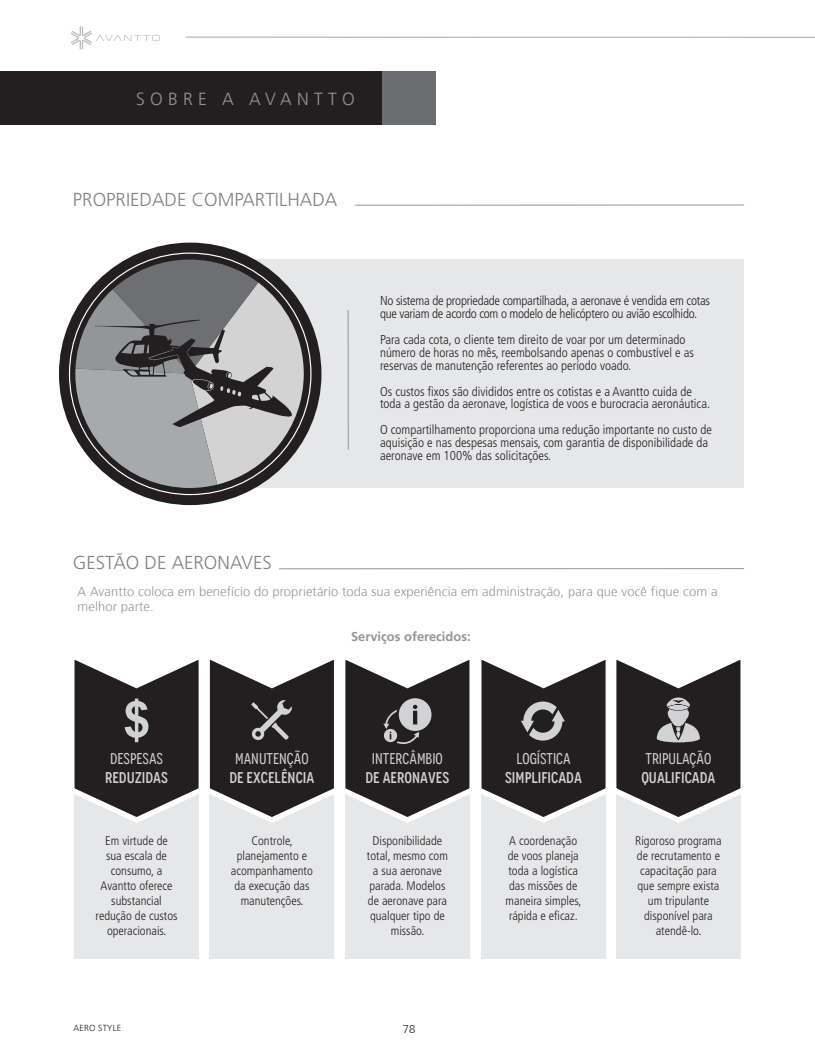
<style>
.page{position:relative;width:815px;height:1063px;background:#fff}
.page>*{position:absolute;margin:0;border:0;box-sizing:border-box;transform-origin:0 0}
.t1{font:300 18.75px "Frutiger LT Std";color:#808285}
.t2{font:17.5px "Frutiger 45 Light Embed";letter-spacing:.3em;color:#939598}
.t3{font:500 condensed 15.62px "Novecento";color:#d1d2d4}
.t4{font:condensed 15.62px "Novecento";color:#d1d2d4}
.t5{font:300 condensed 12.88px/12.9px "Frutiger LT Std";color:#231f20}
.t6{font:300 condensed 12.88px/12.9px "Frutiger LT Std";letter-spacing:-.02em;color:#231f20}
.t7{font:12.88px/15px "Frutiger 45 Light Embed";letter-spacing:.01em;color:#939598}
.t8{font:700 12.88px "Frutiger LT Std";color:#939598}
.t9{font:300 condensed 12.5px/15px "Frutiger LT Std";color:#231f20;text-align:center}
.t10{font:11.25px "Frutiger 45 Light Embed";color:#231f20}
.t11{font:8.75px "Frutiger 45 Light Embed";letter-spacing:.02em;color:#231f20}
</style>
<div class="page">
<svg style="left:71px;top:26px;width:89px;height:24px"></svg>
<hr style="left:186px;top:37px;width:629px;height:1px;background:#a8a9ad">
<div style="left:75px;top:759px;width:124px;height:199px;background:#e6e7e9"></div>
<div style="left:210px;top:759px;width:124px;height:199px;background:#e6e7e9"></div>
<div style="left:345px;top:759px;width:124px;height:199px;background:#e6e7e9"></div>
<div style="left:481px;top:759px;width:124px;height:199px;background:#e6e7e9"></div>
<div style="left:616px;top:759px;width:124px;height:199px;background:#e6e7e9"></div>
<div style="left:0;top:71px;width:383px;height:53px;background:#231f20"></div>
<div style="left:383px;top:71px;width:53px;height:53px;background:#6c6d70"></div>
<div style="left:217px;top:260px;width:527px;height:228px;background:#e6e7e9"></div>
<hr style="left:348px;top:310px;width:1px;height:139px;background:#939598">
<hr style="left:355px;top:205px;width:389px;height:1px;background:#939598">
<hr style="left:279px;top:568px;width:465px;height:1px;background:#939598">
<div style="left:59px;top:243px;width:262px;height:262px;background:#231f20;border-radius:50%"></div>
<svg style="left:75px;top:260px;width:229px;height:228px"></svg>
<svg style="left:74px;top:659px;width:667px;height:168px"></svg>
<h2 class="t2" style="left:136px;top:89px;width:220px">SOBRE A AVANTTO</h2>
<h1 class="t1" style="left:73px;top:189px;width:266px">PROPRIEDADE COMPARTILHADA</h1>
<h1 class="t1" style="left:73px;top:552px;width:200px">GESTÃO DE AERONAVES</h1>
<p class="t6" style="left:380px;top:294px;width:332px">No sistema de propriedade compartilhada, a aeronave é vendida em cotas que variam de acordo com o modelo de helicóptero ou avião escolhido.</p>
<p class="t5" style="left:380px;top:333px;width:315px">Para cada cota, o cliente tem direito de voar por um determinado número de horas no mês, reembolsando apenas o combustível e as reservas de manutenção referentes ao período voado.</p>
<p class="t5" style="left:380px;top:385px;width:332px">Os custos fixos são divididos entre os cotistas e a Avantto cuida de toda a gestão da aeronave, logística de voos e burocracia aeronáutica.</p>
<p class="t5" style="left:380px;top:424px;width:333px">O compartilhamento proporciona uma redução importante no custo de aquisição e nas despesas mensais, com garantia de disponibilidade da aeronave em 100% das solicitações.</p>
<p class="t7" style="left:78px;top:584px;width:641px">A Avantto coloca em benefício do proprietário toda sua experiência em administração, para que você fique com a melhor parte.</p>
<p class="t8" style="left:351px;top:629px;width:121px">Serviços oferecidos:</p>
<p class="t4" style="left:110px;top:749px;width:55px">DESPESAS</p>
<p class="t3" style="left:105px;top:768px;width:65px">REDUZIDAS</p>
<p class="t4" style="left:235px;top:749px;width:75px">MANUTENÇÃO</p>
<p class="t3" style="left:229px;top:768px;width:87px">DE EXCELÊNCIA</p>
<p class="t4" style="left:372px;top:749px;width:72px">INTERCÂMBIO</p>
<p class="t3" style="left:366px;top:768px;width:85px">DE AERONAVES</p>
<p class="t4" style="left:516px;top:749px;width:56px">LOGÍSTICA</p>
<p class="t3" style="left:505px;top:768px;width:78px">SIMPLIFICADA</p>
<p class="t4" style="left:645px;top:749px;width:67px">TRIPULAÇÃO</p>
<p class="t3" style="left:641px;top:768px;width:76px">QUALIFICADA</p>
<p class="t9" style="left:96px;top:833px;width:83px">Em virtude de<br>sua escala de consumo, a<br>Avantto oferece substancial redução de custos operacionais.</p>
<p class="t9" style="left:231px;top:833px;width:83px">Controle, planejamento e acompanhamento da execução das manutenções.</p>
<p class="t9" style="left:367px;top:833px;width:83px">Disponibilidade total, mesmo com a sua aeronave parada. Modelos de aeronave para qualquer tipo de missão.</p>
<p class="t9" style="left:506px;top:833px;width:77px;text-align:left">A coordenação de voos planeja toda a logística das missões de maneira simples, rápida e eficaz.</p>
<p class="t9" style="left:635px;top:833px;width:88px">Rigoroso programa de recrutamento e capacitação para que sempre exista um tripulante disponível para atendê-lo.</p>
<p class="t11" style="left:73px;top:1023px;width:49px">AERO STYLE</p>
<p class="t10" style="left:403px;top:1022px;width:14px">78</p>
</div>
